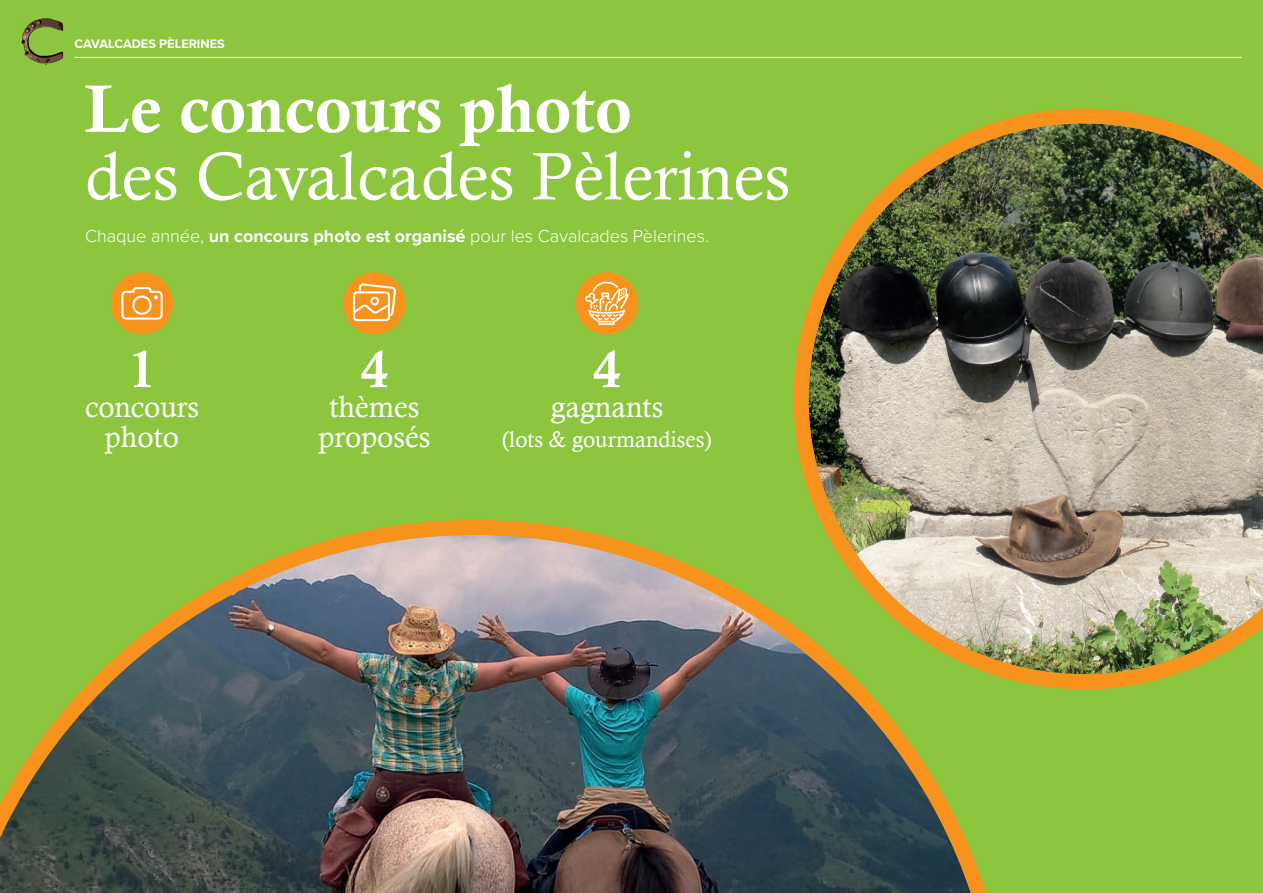
<style>
.page{position:relative;width:1263px;height:893px;background:#8bc63e}
.page>*{position:absolute;margin:0;border:0;box-sizing:border-box;transform-origin:0 0}
.t1{font:67.5px "Calisto";color:#fff}
.t2{font:67.5px "Calis MT Bol";color:#fff}
.t3{font:52.5px "Calis MT Bol";color:#fff}
.t4{font:30px/30px "Calisto";color:#fff;text-align:center}
.t5{font:22.5px "Calisto";color:#fff}
.t6{font:300 18px "Proxima Nova";color:#fff}
.t7{font:700 12.75px "Proxima Nova";color:#fff}
.s1{font-weight:700}
</style>
<div class="page">
<img style="left:21px;top:18px;width:43px;height:47px">
<img style="left:0;top:520px;width:987px;height:373px">
<div style="left:111px;top:272px;width:62px;height:62px;background:#f7931d;border-radius:50%"></div>
<svg style="left:121px;top:287px;width:42px;height:33px"></svg>
<div style="left:343px;top:272px;width:63px;height:62px;background:#f7931d;border-radius:50%"></div>
<svg style="left:353px;top:283px;width:43px;height:38px"></svg>
<div style="left:576px;top:272px;width:62px;height:62px;background:#f7931d;border-radius:50%"></div>
<svg style="left:585px;top:282px;width:44px;height:43px"></svg>
<img style="left:793px;top:108px;width:470px;height:581px">
<hr style="left:74px;top:57px;width:1168px;height:1px;background:#fff">
<p class="t7" style="left:74px;top:34px;width:152px">CAVALCADES PÈLERINES</p>
<h1 class="t2" style="left:85px;top:70px;width:548px">Le concours photo</h1>
<h1 class="t1" style="left:85px;top:137px;width:707px">des Cavalcades Pèlerines</h1>
<p class="t6" style="left:85px;top:222px;width:625px">Chaque année, <span class="s1">un concours photo est organisé</span> pour les Cavalcades Pèlerines.</p>
<h2 class="t3" style="left:129px;top:339px;width:28px">1</h2>
<h3 class="t4" style="left:85px;top:391px;width:115px">concours photo</h3>
<h2 class="t3" style="left:361px;top:339px;width:28px">4</h2>
<h3 class="t4" style="left:319px;top:391px;width:113px">thèmes proposés</h3>
<h2 class="t3" style="left:593px;top:339px;width:28px">4</h2>
<h3 class="t4" style="left:551px;top:391px;width:114px">gagnants</h3>
<p class="t5" style="left:502px;top:426px;width:211px">(lots &amp; gourmandises)</p>
</div>
